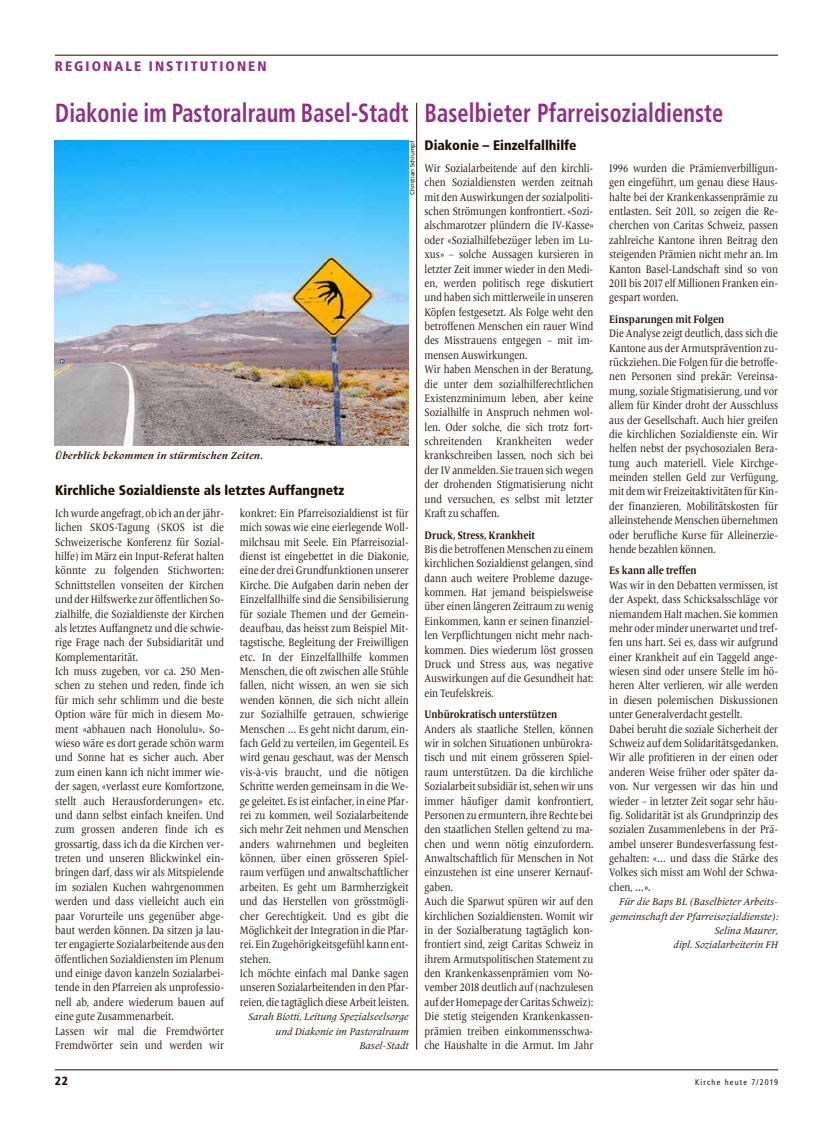
<style>
.page{position:relative;width:833px;height:1134px;background:#fff}
.page>*{position:absolute;margin:0;border:0;box-sizing:border-box;transform-origin:0 0}
.t1{font:700 condensed 26.25px "Frutiger";letter-spacing:.005em;color:#8f2f81;scale:.85 1}
.t2{font:900 condensed 13.75px "Frutiger";color:#1f0c00}
.t3{font:900 condensed 13.75px "Frutiger";letter-spacing:.15em;color:#8f2f81}
.t4{font:900 condensed 11.88px "Frutiger";color:#1f0c00}
.t5{font:11.25px/14.4px "Frutiger Serif LT Pro";color:#1f0c00;scale:.85 1}
.t6{font:700 11.25px "Frutiger Serif LT Pro";color:#1f0c00;scale:.85 1}
.t7{font:italic 10px/14.4px "Frutiger Serif LT Pro";color:#1f0c00;text-align:right}
.t8{font:italic 700 10px "Frutiger Serif LT Pro";letter-spacing:.025em;color:#1f0c00}
.t9{font:condensed 8.12px "Frutiger";letter-spacing:.15em;color:#1f0c00}
.t10{font:6.25px "Frutiger";color:#1f0c00}
</style>
<div class="page">
<hr style="left:55px;top:1070px;width:723px;height:1px;background:#1f0c00">
<hr style="left:55px;top:55px;width:723px;height:1px;background:#1f0c00">
<hr style="left:416px;top:103px;width:1px;height:946px;background:#1f0c00">
<img style="left:55px;top:140px;width:353px;height:305px">
<p class="t3" style="left:55px;top:58px;width:213px">REGIONALE INSTITUTIONEN</p>
<h1 class="t1" style="left:55px;top:97px;width:417px">Diakonie im Pastoralraum Basel-Stadt</h1>
<p class="t8" style="left:55px;top:450px;width:209px">Überblick bekommen in stürmischen Zeiten.</p>
<p class="t10" style="left:409px;top:195px;width:56px;rotate:-90deg">Christian Schlumpf</p>
<p class="t2" style="left:55px;top:482px;width:291px">Kirchliche Sozialdienste als letztes Auffangnetz</p>
<p class="t5" style="left:55px;top:506px;width:200px">Ich wurde angefragt, ob ich an der jähr&shy;lichen SKOS-Tagung (SKOS ist die Schweizerische Konferenz für Sozial&shy;hilfe) im März ein Input-Referat halten könnte zu folgenden Stichworten:<br>Schnittstellen vonseiten der Kirchen und der Hilfswerke zur öffentlichen So&shy;zialhilfe, die Sozialdienste der Kirchen als letztes Auffangnetz und die schwie&shy;rige Frage nach der Subsidiarität und Komplementarität.<br>Ich muss zugeben, vor ca. 250 Men&shy;schen zu stehen und reden, finde ich für mich sehr schlimm und die beste Option wäre für mich in diesem Mo&shy;ment «abhauen nach Honolulu». So&shy;wieso wäre es dort gerade schön warm und Sonne hat es sicher auch. Aber zum einen kann ich nicht immer wie&shy;der sagen, «verlasst eure Komfortzone, stellt auch Herausforderungen» etc. und dann selbst einfach kneifen. Und zum grossen anderen finde ich es grossartig, dass ich da die Kirchen ver&shy;treten und unseren Blickwinkel ein&shy;bringen darf, dass wir als Mitspielende im sozialen Kuchen wahrgenommen werden und dass vielleicht auch ein paar Vorurteile uns gegenüber abge&shy;baut werden können. Da sitzen ja lau&shy;ter engagierte Sozialarbeitende aus den öffentlichen Sozialdiensten im Plenum und einige davon kanzeln Sozialarbei&shy;tende in den Pfarreien als unprofessio&shy;nell ab, andere wiederum bauen auf eine gute Zusammenarbeit.<br>Lassen wir mal die Fremdwörter Fremdwörter sein und werden wir</p>
<p class="t5" style="left:240px;top:506px;width:200px">konkret: Ein Pfarreisozialdienst ist für mich sowas wie eine eierlegende Woll&shy;milchsau mit Seele. Ein Pfarreisozial&shy;dienst ist eingebettet in die Diakonie, eine der drei Grundfunktionen unserer Kirche. Die Aufgaben darin neben der Einzelfallhilfe sind die Sensibilisierung für soziale Themen und der Gemein&shy;deaufbau, das heisst zum Beispiel Mit&shy;tagstische, Begleitung der Freiwilligen etc. In der Einzelfallhilfe kommen Menschen, die oft zwischen alle Stühle fallen, nicht wissen, an wen sie sich wenden können, die sich nicht allein zur Sozialhilfe getrauen, schwierige Menschen … Es geht nicht darum, ein&shy;fach Geld zu verteilen, im Gegenteil. Es wird genau geschaut, was der Mensch vis-à-vis braucht, und die nötigen Schritte werden gemeinsam in die We&shy;ge geleitet. Es ist einfacher, in eine Pfar&shy;rei zu kommen, weil Sozialarbeitende sich mehr Zeit nehmen und Menschen anders wahrnehmen und begleiten können, über einen grösseren Spiel&shy;raum verfügen und anwaltschaftlicher arbeiten. Es geht um Barmherzigkeit und das Herstellen von grösstmögli&shy;cher Gerechtigkeit. Und es gibt die Möglichkeit der Integration in die Pfar&shy;rei. Ein Zugehörigkeitsgefühl kann ent&shy;stehen.<br>Ich möchte einfach mal Danke sagen unseren Sozialarbeitenden in den Pfar&shy;reien, die tagtäglich diese Arbeit leisten.</p>
<p class="t7" style="left:248px;top:1009px;width:162px">Sarah Biotti, Leitung Spezialseelsorge und Diakonie im Pastoralraum<br>Basel-Stadt</p>
<h1 class="t1" style="left:424px;top:97px;width:353px">Baselbieter Pfarreisozialdienste</h1>
<p class="t2" style="left:424px;top:137px;width:154px">Diakonie – Einzelfallhilfe</p>
<p class="t5" style="left:424px;top:161px;width:201px">Wir Sozialarbeitende auf den kirchli&shy;chen Sozialdiensten werden zeitnah mit den Auswirkungen der sozialpoliti&shy;schen Strömungen konfrontiert. «Sozi&shy;alschmarotzer plündern die IV-Kasse» oder «Sozialhilfebezüger leben im Lu&shy;xus» – solche Aussagen kursieren in letzter Zeit immer wieder in den Medi&shy;en, werden politisch rege diskutiert und haben sich mittlerweile in unseren Köpfen festgesetzt. Als Folge weht den betroffenen Menschen ein rauer Wind des Misstrauens entgegen – mit im&shy;mensen Auswirkungen.<br>Wir haben Menschen in der Beratung, die unter dem sozialhilferechtlichen Existenzminimum leben, aber keine Sozialhilfe in Anspruch nehmen wol&shy;len. Oder solche, die sich trotz fort&shy;schreitenden Krankheiten weder krankschreiben lassen, noch sich bei der IV anmelden. Sie trauen sich wegen der drohenden Stigmatisierung nicht und versuchen, es selbst mit letzter Kraft zu schaffen.</p>
<p class="t6" style="left:424px;top:528px;width:131px">Druck, Stress, Krankheit</p>
<p class="t5" style="left:424px;top:542px;width:200px;text-align:justify">Bis die betroffenen Menschen zu einem kirchlichen Sozialdienst gelangen, sind dann auch weitere Probleme dazuge&shy;kommen. Hat jemand beispielsweise über einen längeren Zeitraum zu wenig Einkommen, kann er seinen finanziel&shy;len Verpflichtungen nicht mehr nach&shy;kommen. Dies wiederum löst grossen Druck und Stress aus, was negative Auswirkungen auf die Gesundheit hat: ein Teufelskreis.</p>
<p class="t6" style="left:424px;top:708px;width:158px">Unbürokratisch unterstützen</p>
<p class="t5" style="left:424px;top:722px;width:200px">Anders als staatliche Stellen, können wir in solchen Situationen unbürokra&shy;tisch und mit einem grösseren Spiel&shy;raum unterstützen. Da die kirchliche Sozialarbeit subsidiär ist, sehen wir uns immer häufiger damit konfrontiert, Personen zu ermuntern, ihre Rechte bei den staatlichen Stellen geltend zu ma&shy;chen und wenn nötig einzufordern.<br>Anwaltschaftlich für Menschen in Not einzustehen ist eine unserer Kernauf&shy;gaben.<br>Auch die Sparwut spüren wir auf den kirchlichen Sozialdiensten. Womit wir in der Sozialberatung tagtäglich kon&shy;frontiert sind, zeigt Caritas Schweiz in ihrem Armutspolitischen Statement zu den Krankenkassenprämien vom No&shy;vember 2018 deutlich auf (nachzulesen auf der Homepage der Caritas Schweiz):<br>Die stetig steigenden Krankenkassen&shy;prämien treiben einkommensschwa&shy;che Haushalte in die Armut. Im Jahr</p>
<p class="t5" style="left:609px;top:161px;width:200px;text-align:justify">1996 wurden die Prämienverbilligun&shy;gen eingeführt, um genau diese Haus&shy;halte bei der Krankenkassenprämie zu entlasten. Seit 2011, so zeigen die Re&shy;cherchen von Caritas Schweiz, passen zahlreiche Kantone ihren Beitrag den steigenden Prämien nicht mehr an. Im Kanton Basel-Landschaft sind so von 2011 bis 2017 elf Millionen Franken ein&shy;gespart worden.</p>
<p class="t6" style="left:609px;top:312px;width:137px">Einsparungen mit Folgen</p>
<p class="t5" style="left:609px;top:326px;width:200px;text-align:justify">Die Analyse zeigt deutlich, dass sich die Kantone aus der Armutsprävention zu&shy;rückziehen. Die Folgen für die betroffe&shy;nen Personen sind prekär: Vereinsa&shy;mung, soziale Stigmatisierung, und vor allem für Kinder droht der Ausschluss aus der Gesellschaft. Auch hier greifen die kirchlichen Sozialdienste ein. Wir helfen nebst der psychosozialen Bera&shy;tung auch materiell. Viele Kirchge&shy;meinden stellen Geld zur Verfügung, mit dem wir Freizeitaktivitäten für Kin&shy;der finanzieren, Mobilitätskosten für alleinstehende Menschen übernehmen oder berufliche Kurse für Alleinerzie&shy;hende bezahlen können.</p>
<p class="t6" style="left:609px;top:564px;width:104px">Es kann alle treffen</p>
<p class="t5" style="left:609px;top:578px;width:200px">Was wir in den Debatten vermissen, ist der Aspekt, dass Schicksalsschläge vor niemandem Halt machen. Sie kommen mehr oder minder unerwartet und tref&shy;fen uns hart. Sei es, dass wir aufgrund einer Krankheit auf ein Taggeld ange&shy;wiesen sind oder unsere Stelle im hö&shy;heren Alter verlieren, wir alle werden in diesen polemischen Diskussionen unter Generalverdacht gestellt.<br>Dabei beruht die soziale Sicherheit der Schweiz auf dem Solidaritätsgedanken.<br>Wir alle profitieren in der einen oder anderen Weise früher oder später da&shy;von. Nur vergessen wir das hin und wieder – in letzter Zeit sogar sehr häu&shy;fig. Solidarität ist als Grundprinzip des sozialen Zusammenlebens in der Prä&shy;ambel unserer Bundesverfassung fest&shy;gehalten: «… und dass die Stärke des Volkes sich misst am Wohl der Schwa&shy;chen, …».</p>
<p class="t7" style="left:610px;top:894px;width:169px">Für die Baps BL (Baselbieter Arbeits&shy;gemeinschaft der Pfarreisozialdienste):<br>Selina Maurer,<br>dipl. Sozialarbeiterin FH</p>
<p class="t4" style="left:55px;top:1074px;width:15px">22</p>
<p class="t9" style="left:695px;top:1077px;width:84px">Kirche heute 7/2019</p>
</div>
